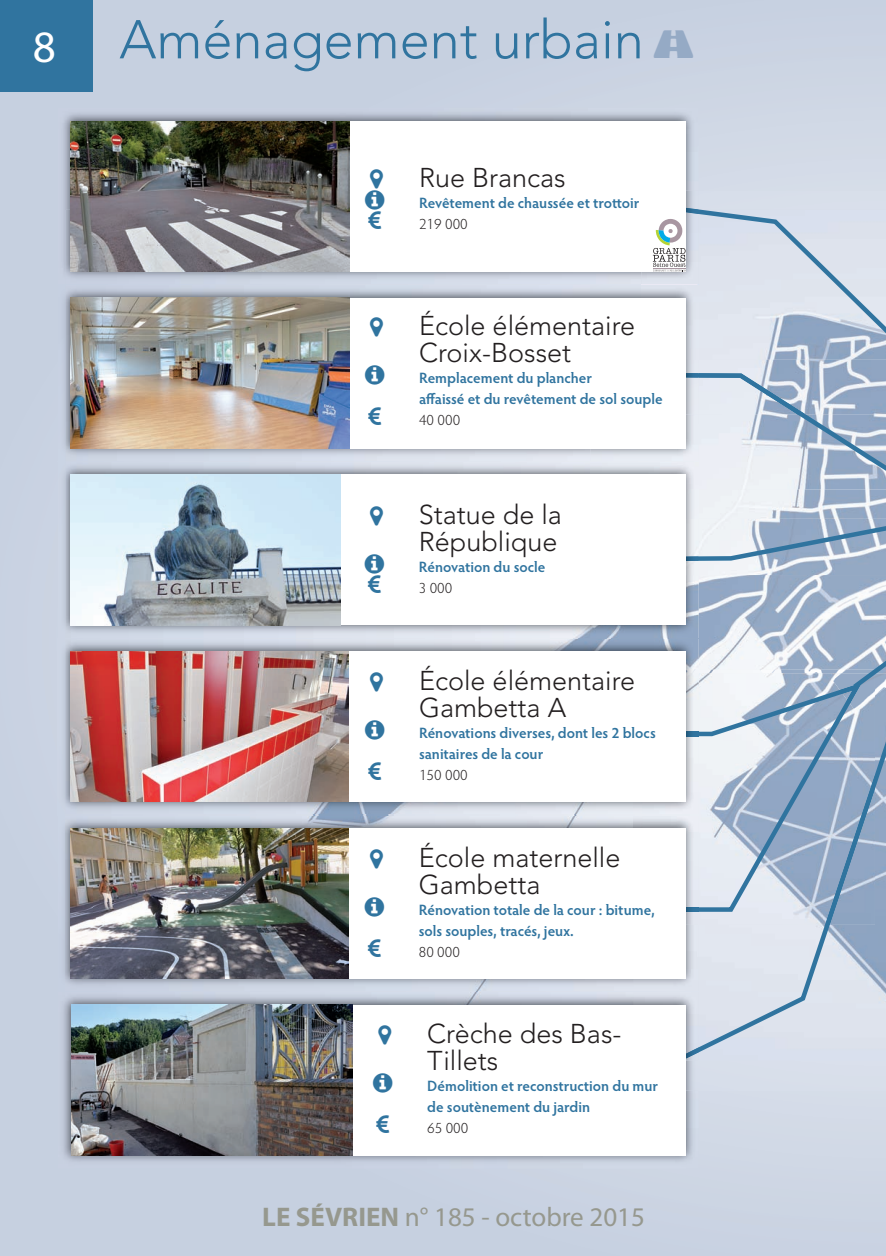
<style>
.page{position:relative;width:886px;height:1256px;background:#fff}
.page>*{position:absolute;margin:0;border:0;box-sizing:border-box;transform-origin:0 0}
.t1{font:300 54px "Avenir LT Std";color:#30749f}
.t2{font:300 27px/27px "Avenir LT Std";color:#231f20}
.t3{font:27px "Myriad Pro";color:#96988e}
.t4{font:600 15px/21px "Hypatia Sans Pro";color:#30749f}
.t5{font:300 15px "Hypatia Sans Pro";color:#231f20}
.s1{font-family:"Myriad Pro";font-weight:400;font-size:45px;color:#fff}
.s2{font-weight:700}
</style>
<div class="page">
<div style="left:0;top:0;width:885px;height:1255px;background:#c7d1e1"></div>
<div style="left:698px;top:191px;width:187px;height:10px;background:#d8deea"></div>
<svg style="left:698px;top:201px;width:187px;height:168px;background:#cdd7e5"></svg>
<div style="left:698px;top:1080px;width:187px;height:10px;background:#d7deea"></div>
<svg style="left:698px;top:699px;width:187px;height:381px;background:#cdd7e5"></svg>
<img style="left:698px;top:710px;width:176px;height:214px">
<img style="left:824px;top:774px;width:50px;height:150px">
<svg style="left:698px;top:699px;width:168px;height:215px;background:#acbed3"></svg>
<img style="left:832px;top:699px;width:42px;height:11px">
<img style="left:839px;top:699px;width:22px;height:4px">
<svg style="left:698px;top:369px;width:187px;height:330px;background:#bac8d9"></svg>
<div style="left:0;top:0;width:93px;height:92px;background:#30749f"></div>
<img style="left:65px;top:462px;width:633px;height:352px">
<img style="left:633px;top:673px;width:65px;height:318px">
<img style="left:685px;top:731px;width:13px;height:5px">
<div style="left:71px;top:651px;width:614px;height:150px;background:#fff"></div>
<img style="left:71px;top:651px;width:277px;height:150px">
<img style="left:64px;top:285px;width:526px;height:176px">
<img style="left:590px;top:285px;width:108px;height:204px">
<img style="left:685px;top:360px;width:13px;height:17px">
<div style="left:71px;top:298px;width:614px;height:150px;background:#fff"></div>
<img style="left:71px;top:298px;width:278px;height:150px">
<img style="left:64px;top:815px;width:569px;height:176px">
<img style="left:685px;top:907px;width:13px;height:4px">
<img style="left:178px;top:814px;width:455px;height:1px">
<img style="left:642px;top:814px;width:56px;height:1px">
<div style="left:71px;top:828px;width:614px;height:150px;background:#fff"></div>
<img style="left:71px;top:828px;width:278px;height:150px">
<img style="left:63px;top:113px;width:635px;height:159px">
<img style="left:66px;top:210px;width:575px;height:74px">
<img style="left:641px;top:191px;width:57px;height:93px">
<img style="left:685px;top:204px;width:13px;height:10px">
<img style="left:330px;top:284px;width:368px;height:1px">
<div style="left:71px;top:121px;width:614px;height:150px;background:#fff"></div>
<img style="left:71px;top:121px;width:278px;height:150px">
<img style="left:685px;top:489px;width:13px;height:86px">
<img style="left:685px;top:556px;width:13px;height:5px">
<img style="left:66px;top:638px;width:632px;height:1px">
<img style="left:179px;top:461px;width:519px;height:1px">
<div style="left:71px;top:474px;width:614px;height:151px;background:#fff"></div>
<img style="left:71px;top:474px;width:270px;height:151px">
<img style="left:63px;top:991px;width:635px;height:170px">
<img style="left:66px;top:991px;width:567px;height:69px">
<img style="left:685px;top:1047px;width:13px;height:29px">
<div style="left:71px;top:1004px;width:614px;height:151px;background:#fff"></div>
<img style="left:71px;top:1004px;width:281px;height:151px">
<svg style="left:652px;top:219px;width:33px;height:52px"></svg>
<h1 class="t1" style="left:33px;top:17px;width:612px"><span class="s1">8</span> Aménagement urbain</h1>
<h2 class="t2" style="left:419px;top:166px;width:148px">Rue Brancas</h2>
<p class="t4" style="left:419px;top:194px;width:222px">Revêtement de chaussée et trottoir</p>
<p class="t5" style="left:419px;top:218px;width:50px">219 000</p>
<h2 class="t2" style="left:419px;top:314px;width:218px">École élémentaire<br>Croix-Bosset</h2>
<p class="t4" style="left:419px;top:369px;width:245px">Remplacement du plancher<br>affaissé et du revêtement de sol souple</p>
<p class="t5" style="left:419px;top:414px;width:43px">40 000</p>
<h2 class="t2" style="left:419px;top:503px;width:145px">Statue de la<br>République</h2>
<p class="t4" style="left:419px;top:557px;width:128px">Rénovation du socle</p>
<p class="t5" style="left:419px;top:581px;width:35px">3 000</p>
<h2 class="t2" style="left:419px;top:669px;width:218px">École élémentaire<br>Gambetta A</h2>
<p class="t4" style="left:419px;top:723px;width:238px">Rénovations diverses, dont les 2 blocs sanitaires de la cour</p>
<p class="t5" style="left:419px;top:768px;width:50px">150 000</p>
<h2 class="t2" style="left:419px;top:845px;width:203px">École maternelle<br>Gambetta</h2>
<p class="t4" style="left:419px;top:900px;width:237px">Rénovation totale de la cour : bitume, sols souples, tracés, jeux.</p>
<p class="t5" style="left:419px;top:945px;width:43px">80 000</p>
<h2 class="t2" style="left:427px;top:1022px;width:196px">Crèche des Bas-<br>Tillets</h2>
<p class="t4" style="left:427px;top:1077px;width:232px">Démolition et reconstruction du mur de soutènement du jardin</p>
<p class="t5" style="left:427px;top:1122px;width:43px">65 000</p>
<h2 class="t3" style="left:262px;top:1206px;width:384px"><span class="s2">LE SÉVRIEN</span> n° 185 - octobre 2015</h2>
</div>
